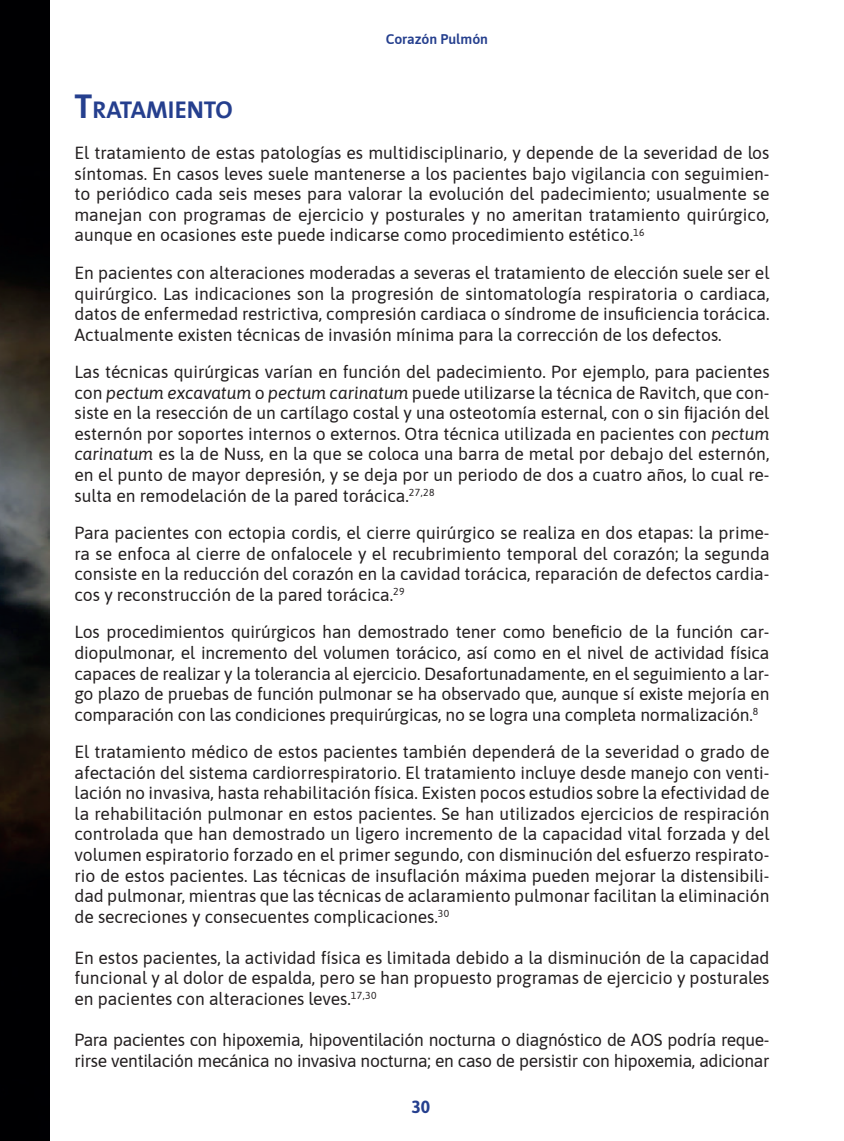
<style>
.page{position:relative;width:844px;height:1141px;background:#fff}
.page>*{position:absolute;margin:0;border:0;box-sizing:border-box;transform-origin:0 0}
.subtitulo{font:24.5px "The Sans Bold Caps";letter-spacing:-.005em;color:#253f8e}
.texto_gral{font:17.5px/20.5px "Asap";color:#231f20;text-align:justify}
.texto_gral-2{font:17.5px/20.5px "Asap";letter-spacing:-.02em;color:#231f20}
.t1{font:700 17.5px "Asap";color:#253f8e}
.t2{font:600 14px "Asap";color:#253f8e}
.s1{font-size:35px}
.s2{font-style:italic}
</style>
<div class="page">
<img style="left:0;top:0;width:50px;height:1141px">
<p class="t2" style="left:385px;top:29px;width:104px">Corazón Pulmón</p>
<p class="subtitulo" style="left:74px;top:89px;width:160px"><span class="s1">T</span>RATAMIENTO</p>
<p class="texto_gral" style="left:74px;top:142px;width:696px">El tratamiento de estas patologías es multidisciplinario, y depende de la severidad de los síntomas. En casos leves suele mantenerse a los pacientes bajo vigilancia con seguimien&shy;to periódico cada seis meses para valorar la evolución del padecimiento; usualmente se manejan con programas de ejercicio y posturales y no ameritan tratamiento quirúrgico, aunque en ocasiones este puede indicarse como procedimiento estético.<sup>16</sup></p>
<p class="texto_gral" style="left:74px;top:262px;width:696px">En pacientes con alteraciones moderadas a severas el tratamiento de elección suele ser el quirúrgico. Las indicaciones son la progresión de sintomatología respiratoria o cardiaca, datos de enfermedad restrictiva, compresión cardiaca o síndrome de insuficiencia torácica.<br>Actualmente existen técnicas de invasión mínima para la corrección de los defectos.</p>
<p class="texto_gral" style="left:74px;top:361px;width:696px">Las técnicas quirúrgicas varían en función del padecimiento. Por ejemplo, para pacientes con <span class="s2">pectum excavatum</span> o <span class="s2">pectum carinatum</span> puede utilizarse la técnica de Ravitch, que con&shy;siste en la resección de un cartílago costal y una osteotomía esternal, con o sin fijación del esternón por soportes internos o externos. Otra técnica utilizada en pacientes con <span class="s2">pectum carinatum</span> es la de Nuss, en la que se coloca una barra de metal por debajo del esternón, en el punto de mayor depresión, y se deja por un periodo de dos a cuatro años, lo cual re&shy;sulta en remodelación de la pared torácica.<sup>27,28</sup></p>
<p class="texto_gral" style="left:74px;top:522px;width:696px">Para pacientes con ectopia cordis, el cierre quirúrgico se realiza en dos etapas: la prime&shy;ra se enfoca al cierre de onfalocele y el recubrimiento temporal del corazón; la segunda consiste en la reducción del corazón en la cavidad torácica, reparación de defectos cardia&shy;cos y reconstrucción de la pared torácica.<sup>29</sup></p>
<p class="texto_gral" style="left:74px;top:621px;width:696px">Los procedimientos quirúrgicos han demostrado tener como beneficio de la función car&shy;diopulmonar, el incremento del volumen torácico, así como en el nivel de actividad física capaces de realizar y la tolerancia al ejercicio. Desafortunadamente, en el seguimiento a lar&shy;go plazo de pruebas de función pulmonar se ha observado que, aunque sí existe mejoría en comparación con las condiciones prequirúrgicas, no se logra una completa normalización.<sup>8</sup></p>
<p class="texto_gral" style="left:74px;top:741px;width:696px">El tratamiento médico de estos pacientes también dependerá de la severidad o grado de afectación del sistema cardiorrespiratorio. El tratamiento incluye desde manejo con venti&shy;lación no invasiva, hasta rehabilitación física. Existen pocos estudios sobre la efectividad de la rehabilitación pulmonar en estos pacientes. Se han utilizados ejercicios de respiración controlada que han demostrado un ligero incremento de la capacidad vital forzada y del volumen espiratorio forzado en el primer segundo, con disminución del esfuerzo respirato&shy;rio de estos pacientes. Las técnicas de insuflación máxima pueden mejorar la distensibili&shy;dad pulmonar, mientras que las técnicas de aclaramiento pulmonar facilitan la eliminación de secreciones y consecuentes complicaciones.<sup>30</sup></p>
<p class="texto_gral" style="left:74px;top:946px;width:696px">En estos pacientes, la actividad física es limitada debido a la disminución de la capacidad funcional y al dolor de espalda, pero se han propuesto programas de ejercicio y posturales en pacientes con alteraciones leves.<sup>17,30</sup></p>
<p class="texto_gral-2" style="left:74px;top:1029px;width:696px">Para pacientes con hipoxemia, hipoventilación nocturna o diagnóstico de AOS podría reque&shy;rirse ventilación mecánica no invasiva nocturna; en caso de persistir con hipoxemia, adicionar</p>
<p class="t1" style="left:411px;top:1094px;width:20px">30</p>
</div>
